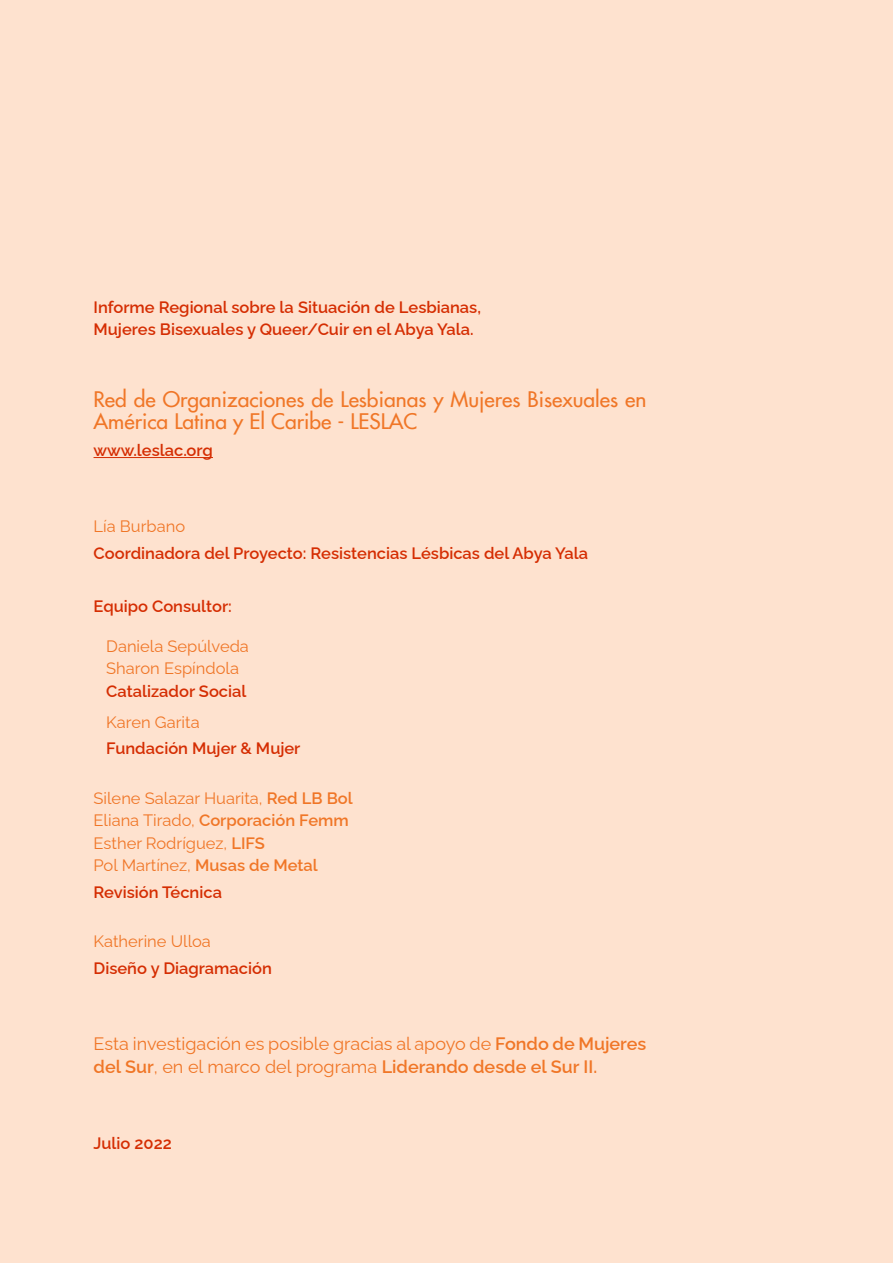
<style>
.page{position:relative;width:893px;height:1263px;background:#fee2cf}
.page>*{position:absolute;margin:0;border:0;box-sizing:border-box;transform-origin:0 0}
.Título_Créditos{font:500 21px/22.5px "Futura";color:#f07627}
.créditos{font:18px/22.5px "Raleway";color:#f07627}
.créditos_negrilla{font:600 16.5px "Raleway";color:#d52d02}
.créditos-2{font:16.5px "Raleway";color:#f07627}
.créditos-3{font:600 16.5px "Raleway";color:#f07627}
.créditos-4{font:600 16.5px "Raleway";color:#d52d02}
.s1{font-weight:600}
.s2{font-weight:400}
</style>
<div class="page">
<hr style="left:94px;top:457px;width:119px;height:1px;background:#d52d02">
<p class="créditos_negrilla" style="left:94px;top:294px;width:389px">Informe Regional sobre la Situación de Lesbianas,</p>
<p class="créditos_negrilla" style="left:94px;top:316px;width:382px">Mujeres Bisexuales y Queer/Cuir en el Abya Yala.</p>
<p class="Título_Créditos" style="left:94px;top:388px;width:554px">Red de Organizaciones de Lesbianas y Mujeres Bisexuales en<br>América Latina y El Caribe - LESLAC</p>
<p class="créditos_negrilla" style="left:94px;top:437px;width:121px">www.leslac.org</p>
<p class="créditos-2" style="left:94px;top:513px;width:93px">Lía Burbano</p>
<p class="créditos_negrilla" style="left:94px;top:540px;width:496px">Coordinadora del Proyecto: Resistencias Lésbicas del Abya Yala</p>
<p class="créditos_negrilla" style="left:94px;top:593px;width:140px">Equipo Consultor:</p>
<p class="créditos-2" style="left:106px;top:633px;width:144px">Daniela Sepúlveda</p>
<p class="créditos-2" style="left:106px;top:655px;width:134px">Sharon Espíndola</p>
<p class="créditos-4" style="left:106px;top:678px;width:142px">Catalizador Social</p>
<p class="créditos-2" style="left:106px;top:709px;width:95px">Karen Garita</p>
<p class="créditos_negrilla" style="left:106px;top:735px;width:196px">Fundación Mujer &amp; Mujer</p>
<p class="créditos-2" style="left:94px;top:785px;width:261px">Silene Salazar Huarita, <span class="s1">Red LB Bol</span></p>
<p class="créditos-3" style="left:94px;top:807px;width:257px"><span class="s2">Eliana Tirado,</span> Corporación Femm</p>
<p class="créditos-2" style="left:94px;top:830px;width:173px">Esther Rodríguez, <span class="s1">LIFS</span></p>
<p class="créditos-2" style="left:94px;top:852px;width:226px">Pol Martínez, <span class="s1">Musas de Metal</span></p>
<p class="créditos_negrilla" style="left:94px;top:879px;width:130px">Revisión Técnica</p>
<p class="créditos-2" style="left:94px;top:928px;width:119px">Katherine Ulloa</p>
<p class="créditos_negrilla" style="left:94px;top:955px;width:180px">Diseño y Diagramación</p>
<p class="créditos" style="left:94px;top:1030px;width:554px">Esta investigación es posible gracias al apoyo de <span class="s1">Fondo de Mujeres del Sur</span>, en el marco del programa <span class="s1">Liderando desde el Sur II.</span></p>
<p class="créditos_negrilla" style="left:94px;top:1129px;width:80px">Julio 2022</p>
</div>
